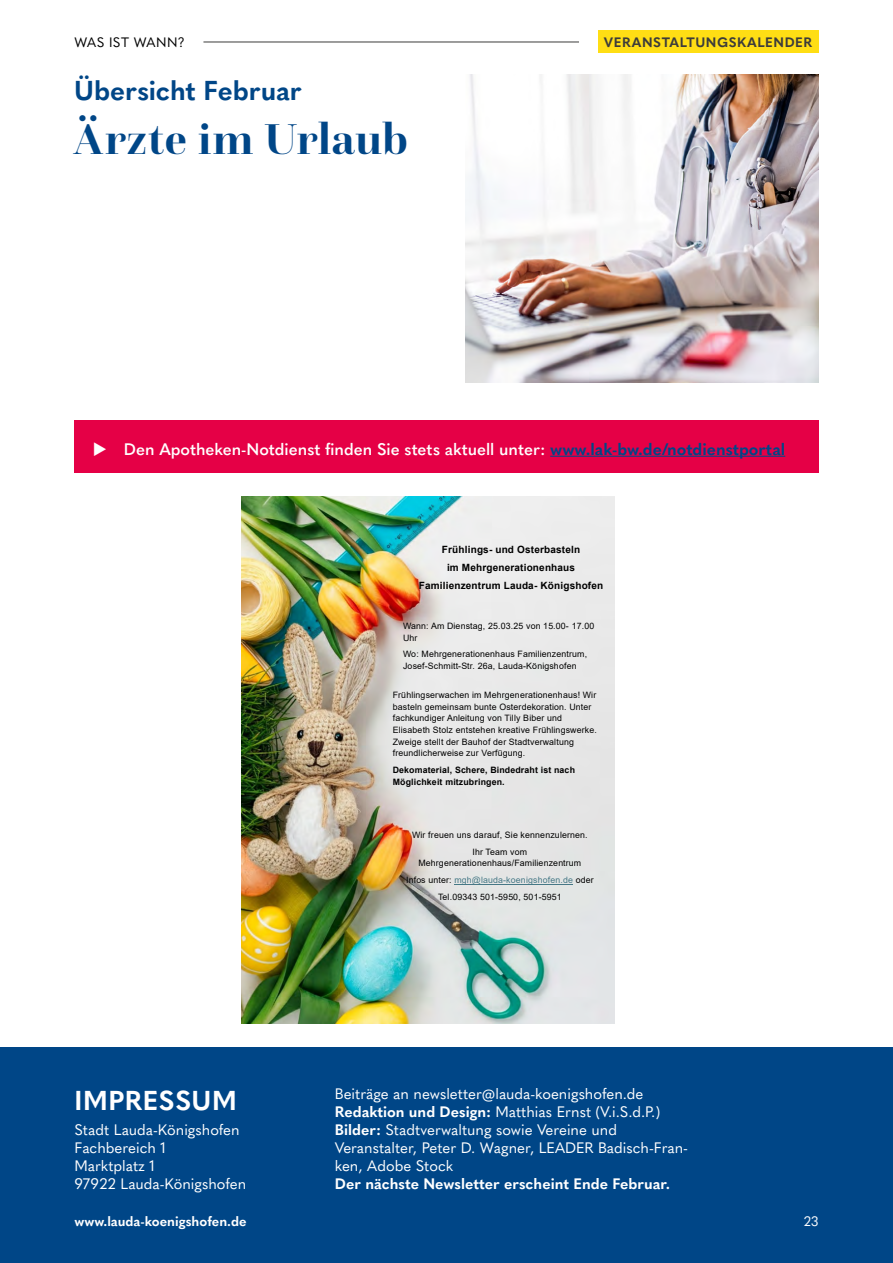
<style>
.page{position:relative;width:893px;height:1263px;background:#fff}
.page>*{position:absolute;margin:0;border:0;box-sizing:border-box;transform-origin:0 0}
.t1{font:700 45px "Questa Grande";letter-spacing:.02em;color:#004687}
.t2{font:700 27px "Quasimoda";letter-spacing:-.005em;color:#004687}
.t3{font:700 27px "Quasimoda";letter-spacing:.025em;color:#fff}
.t4{font:600 16.5px "Quasimoda";color:#fff}
.t5{font:15px/18px "Quasimoda";color:#fff}
.t6{font:700 15px "Quasimoda";color:#fff}
.t7{font:700 13.5px "Quasimoda";color:#fff}
.t8{font:700 13.5px "Quasimoda";letter-spacing:.04em;color:#3c3c3b}
.t9{font:13.5px "Quasimoda";letter-spacing:.04em;color:#000}
.t10{font:13.5px "Quasimoda";color:#fff}
.t11{font:700 10.05px/18.5px "Arial";letter-spacing:.015em;color:#000;text-align:center}
.t12{font:8.85px/11.7px "Arial";letter-spacing:.015em;color:#000}
.t13{font:700 8.85px/11.7px "Arial";letter-spacing:.015em;color:#000}
.s1{font-weight:700;color:#004687}
.s2{color:#467886}
.s3{font-weight:700}
</style>
<div class="page">
<div style="left:0;top:1047px;width:893px;height:216px;background:#004687"></div>
<div style="left:74px;top:420px;width:745px;height:53px;background:#e50046"></div>
<hr style="left:550px;top:456px;width:235px;height:1px;background:#004687">
<img style="left:465px;top:74px;width:354px;height:309px">
<img style="left:241px;top:496px;width:373px;height:528px">
<hr style="left:454px;top:884px;width:119px;height:1px;background:#467886">
<div style="left:598px;top:31px;width:221px;height:22px;background:#ffde14"></div>
<hr style="left:203px;top:42px;width:376px;height:1px;background:#3c3c3b">
<h3 class="t9" style="left:74px;top:32px;width:112px">WAS IST WANN?</h3>
<h3 class="t8" style="left:604px;top:32px;width:210px">VERANSTALTUNGSKALENDER</h3>
<h2 class="t2" style="left:74px;top:69px;width:229px">Übersicht Februar</h2>
<h1 class="t1" style="left:74px;top:111px;width:335px">Ärzte im Urlaub</h1>
<h3 class="t4" style="left:93px;top:436px;width:694px">◆ Den Apotheken-Notdienst finden Sie stets aktuell unter: <span class="s1">www.lak-bw.de/notdienstportal</span></h3>
<p class="t11" style="left:419px;top:540px;width:186px">Frühlings- und Osterbasteln<br>im Mehrgenerationenhaus<br>Familienzentrum Lauda- Königshofen</p>
<p class="t12" style="left:403px;top:620px;width:193px">Wann: Am Dienstag, 25.03.25 von 15.00- 17.00<br>Uhr</p>
<p class="t12" style="left:403px;top:648px;width:186px">Wo: Mehrgenerationenhaus Familienzentrum,<br>Josef-Schmitt-Str. 26a, Lauda-Königshofen</p>
<p class="t12" style="left:393px;top:689px;width:206px">Frühlingserwachen im Mehrgenerationenhaus! Wir basteln gemeinsam bunte Osterdekoration. Unter fachkundiger Anleitung von Tilly Biber und Elisabeth Stolz entstehen kreative Frühlingswerke.<br>Zweige stellt der Bauhof der Stadtverwaltung freundlicherweise zur Verfügung.</p>
<p class="t13" style="left:393px;top:764px;width:184px">Dekomaterial, Schere, Bindedraht ist nach<br>Möglichkeit mitzubringen.</p>
<p class="t12" style="left:412px;top:826px;width:177px;line-height:16.6px;text-align:center">Wir freuen uns darauf, Sie kennenzulernen.<br>Ihr Team vom</p>
<p class="t12" style="left:406px;top:855px;width:189px;line-height:16.6px;text-align:center">Mehrgenerationenhaus/Familienzentrum<br>Infos unter: <span class="s2">mgh@lauda-koenigshofen.de</span> oder<br>Tel.09343 501-5950, 501-5951</p>
<h2 class="t3" style="left:74px;top:1079px;width:164px">IMPRESSUM</h2>
<h3 class="t5" style="left:335px;top:1083px;width:355px">Beiträge an newsletter@lauda-koenigshofen.de <span class="s3">Redaktion und Design:</span> Matthias Ernst (V.i.S.d.P.)<br><span class="s3">Bilder:</span> Stadtverwaltung sowie Vereine und Veranstalter, Peter D. Wagner, LEADER Badisch-Fran&shy;ken, Adobe Stock</h3>
<h3 class="t6" style="left:335px;top:1172px;width:337px">Der nächste Newsletter erscheint Ende Februar.</h3>
<h3 class="t5" style="left:74px;top:1119px;width:173px">Stadt Lauda-Königshofen<br>Fachbereich 1<br>Marktplatz 1<br>97922 Lauda-Königshofen</h3>
<h3 class="t7" style="left:74px;top:1210px;width:174px">www.lauda-koenigshofen.de</h3>
<h3 class="t10" style="left:804px;top:1211px;width:16px">23</h3>
</div>
